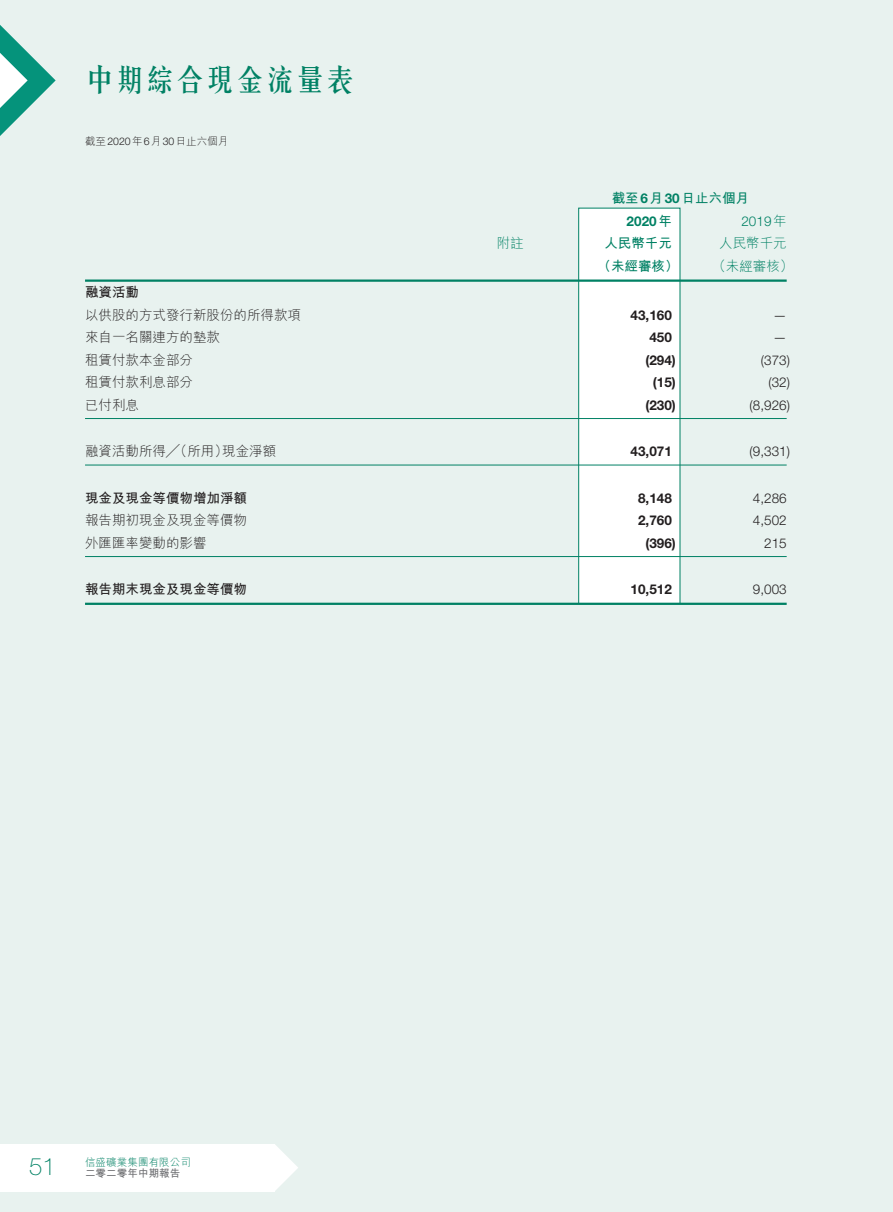
<style>
.page{position:relative;width:893px;height:1212px;background:#fff}
.page>*{position:absolute;margin:0;border:0;box-sizing:border-box;transform-origin:0 0}
.t1{font:500 30px "C Song 3 HK";color:#008164}
.t2{font:100 24px "Helvetica Neue LT Std";color:#008164}
.t3{font:300 13.5px "M Hei HK";color:#231f20}
.t4{font:700 13.5px "Helvetica Neue LT Std";color:#231f20}
.t5{font:300 13.5px "Helvetica Neue LT Std";color:#231f20}
.t6{font:700 13.5px "M Hei HK";color:#231f20}
.t7{font:700 13.5px "M Hei HK";color:#008164}
.t8{font:300 13.5px "M Hei HK";color:#008164}
.t9{font:300 13.5px "Helvetica Neue LT Std";color:#008164}
.t10{font:700 13.5px "Helvetica Neue LT Std";color:#008164}
.t11{font:300 10.5px "M Hei HK";color:#231f20}
.t12{font:300 10.5px "M Hei HK";letter-spacing:.01em;color:#008164}
.t13{font:700 10.5px "M Hei HK";letter-spacing:.01em;color:#6c6d70}
.s1{font-family:"Helvetica Neue LT Std"}
.s2{font-family:"M Hei HK"}
</style>
<div class="page">
<div style="left:0;top:0;width:892px;height:1212px;background:#e8f2ef"></div>
<div style="left:0;top:1144px;width:275px;height:47px;background:#fff"></div>
<svg style="left:275px;top:1145px;width:23px;height:46px"></svg>
<svg style="left:0;top:25px;width:56px;height:111px"></svg>
<div style="left:578px;top:208px;width:102px;height:396px;background:#fff;border:1px solid #008164"></div>
<hr style="left:85px;top:279px;width:702px;height:3px;background:#008164">
<hr style="left:85px;top:418px;width:702px;height:1px;background:#008164">
<hr style="left:85px;top:465px;width:702px;height:1px;background:#008164">
<hr style="left:85px;top:556px;width:702px;height:1px;background:#008164">
<hr style="left:85px;top:603px;width:702px;height:2px;background:#008164">
<h1 class="t1" style="left:85px;top:64px;width:271px">中期綜合現金流量表</h1>
<p class="t11" style="left:85px;top:135px;width:145px">截至<span class="s1">2020</span>年<span class="s1">6</span>月<span class="s1">30</span>日止六個月</p>
<p class="t7" style="left:612px;top:189px;width:139px">截至<span class="s1">6</span>月<span class="s1">30</span>日止六個月</p>
<p class="t9" style="left:741px;top:213px;width:47px">2019 <span class="s2">年</span></p>
<p class="t10" style="left:627px;top:213px;width:47px">2020<span class="s2">年</span></p>
<p class="t8" style="left:497px;top:237px;width:28px">附註</p>
<p class="t7" style="left:604px;top:234px;width:69px">人民幣千元</p>
<p class="t8" style="left:719px;top:237px;width:69px">人民幣千元</p>
<p class="t7" style="left:598px;top:256px;width:82px">（未經審核）</p>
<p class="t8" style="left:712px;top:259px;width:82px">（未經審核(</p>
<p class="t6" style="left:85px;top:282px;width:55px">融資活動</p>
<p class="t3" style="left:85px;top:308px;width:218px">以供股的方式發行新股份的所得款項</p>
<p class="t4" style="left:631px;top:306px;width:43px">43,160</p>
<p class="t5" style="left:773px;top:306px;width:15px">—</p>
<p class="t3" style="left:85px;top:330px;width:137px">來自一名關連方的墊款</p>
<p class="t4" style="left:649px;top:329px;width:24px">450</p>
<p class="t5" style="left:773px;top:329px;width:15px">—</p>
<p class="t3" style="left:85px;top:353px;width:109px">租賃付款本金部分</p>
<p class="t4" style="left:645px;top:351px;width:32px">)294(</p>
<p class="t5" style="left:761px;top:351px;width:31px">)373(</p>
<p class="t3" style="left:85px;top:375px;width:109px">租賃付款利息部分</p>
<p class="t4" style="left:653px;top:374px;width:25px">)15(</p>
<p class="t5" style="left:768px;top:374px;width:23px">)32(</p>
<p class="t3" style="left:85px;top:398px;width:55px">已付利息</p>
<p class="t4" style="left:645px;top:396px;width:32px">)230(</p>
<p class="t5" style="left:750px;top:396px;width:42px">)8,926(</p>
<p class="t3" style="left:85px;top:444px;width:144px">融資活動所得╱（所用）</p>
<p class="t3" style="left:222px;top:444px;width:55px">現金淨額</p>
<p class="t4" style="left:631px;top:443px;width:43px">43,071</p>
<p class="t5" style="left:750px;top:443px;width:42px">)9,331(</p>
<p class="t6" style="left:85px;top:488px;width:163px">現金及現金等價物增加淨額</p>
<p class="t4" style="left:638px;top:489px;width:35px">8,148</p>
<p class="t5" style="left:753px;top:489px;width:35px">4,286</p>
<p class="t3" style="left:85px;top:513px;width:163px">報告期初現金及現金等價物</p>
<p class="t4" style="left:638px;top:512px;width:35px">2,760</p>
<p class="t5" style="left:753px;top:512px;width:35px">4,502</p>
<p class="t3" style="left:85px;top:536px;width:123px">外匯匯率變動的影響</p>
<p class="t4" style="left:645px;top:534px;width:32px">)396(</p>
<p class="t5" style="left:764px;top:534px;width:24px">215</p>
<p class="t6" style="left:85px;top:579px;width:163px">報告期末現金及現金等價物</p>
<p class="t4" style="left:631px;top:581px;width:43px">10,512</p>
<p class="t5" style="left:753px;top:581px;width:35px">9,003</p>
<p class="t12" style="left:85px;top:1156px;width:107px">信盛礦業集團有限公司</p>
<h2 class="t2" style="left:29px;top:1153px;width:28px">51</h2>
<p class="t13" style="left:85px;top:1165px;width:97px">二零二零年中期報告</p>
</div>
